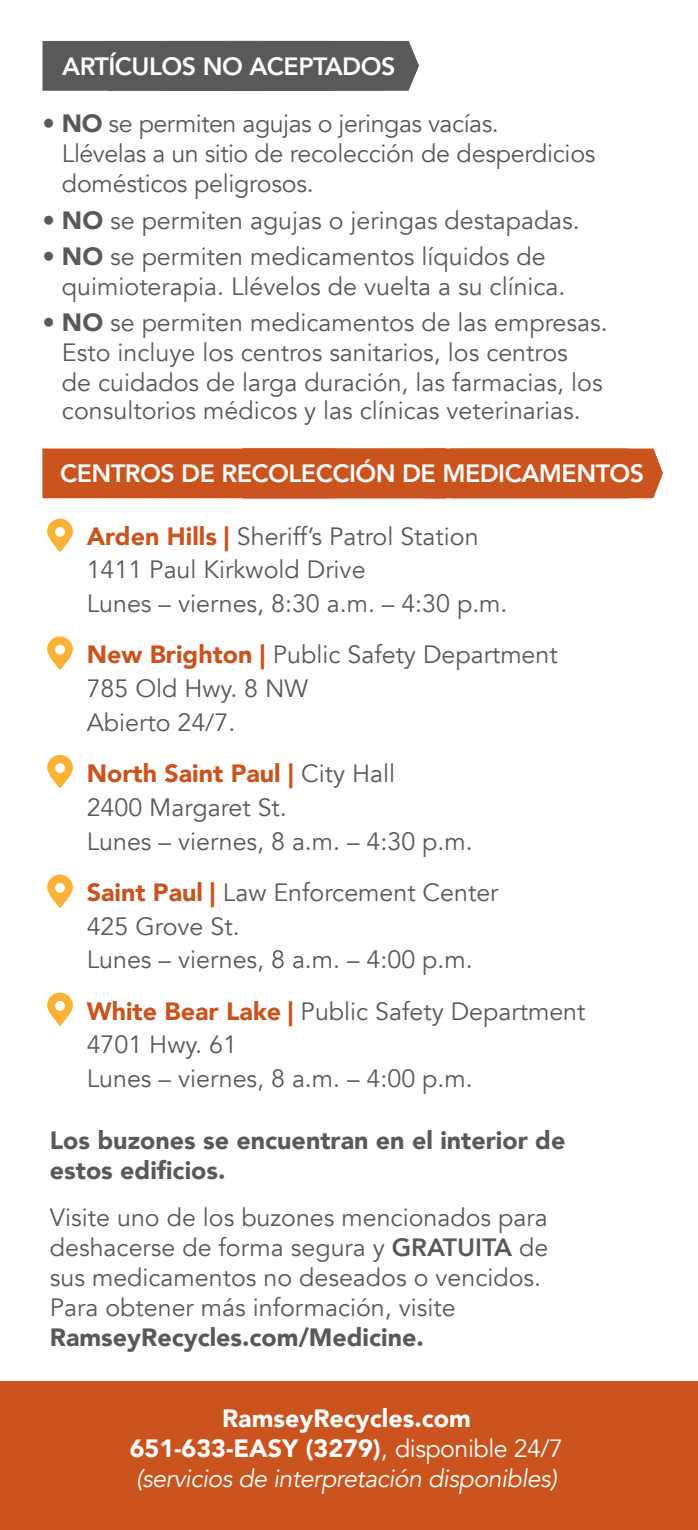
<style>
.page{position:relative;width:698px;height:1530px;background:#fff}
.page>*{position:absolute;margin:0;border:0;box-sizing:border-box;transform-origin:0 0}
.Paragraph_Style_1{font:25px/30px "Avenir";color:#58595b}
.t1{font:800 25px "Avenir";letter-spacing:-.02em;color:#fff}
.t2{font:900 25px/30px "Avenir";color:#58595b}
.t3{font:900 25px "Avenir";color:#fff}
.t4{font:italic 25px "Avenir";letter-spacing:-.02em;color:#fff}
.t5{font:900 25px "Avenir";color:#cb531e}
.s1{font-weight:900}
.s2{font-weight:900;color:#cb531e}
.s3{font-weight:400;color:#58595b}
.s4{font-weight:800}
.s5{font-weight:400}
</style>
<div class="page">
<div style="left:0;top:1382px;width:698px;height:148px;background:#cb531e"></div>
<div style="left:42px;top:41px;width:377px;height:50px;background:#58595b"></div>
<div style="left:42px;top:449px;width:621px;height:49px;background:#cb531e"></div>
<svg style="left:47px;top:519px;width:26px;height:33px"></svg>
<div style="left:56px;top:528px;width:8px;height:8px;background:#fff;border-radius:50%"></div>
<div style="left:55px;top:527px;width:10px;height:10px;border:2px solid #fff;border-radius:50%"></div>
<svg style="left:47px;top:636px;width:26px;height:34px"></svg>
<div style="left:56px;top:646px;width:8px;height:7px;background:#fff;border-radius:50%"></div>
<div style="left:55px;top:645px;width:10px;height:10px;border:2px solid #fff;border-radius:50%"></div>
<svg style="left:47px;top:755px;width:26px;height:33px"></svg>
<div style="left:56px;top:764px;width:8px;height:8px;background:#fff;border-radius:50%"></div>
<div style="left:55px;top:763px;width:10px;height:10px;border:2px solid #fff;border-radius:50%"></div>
<svg style="left:47px;top:875px;width:26px;height:33px"></svg>
<div style="left:56px;top:884px;width:8px;height:8px;background:#fff;border-radius:50%"></div>
<div style="left:55px;top:883px;width:10px;height:10px;border:2px solid #fff;border-radius:50%"></div>
<svg style="left:47px;top:993px;width:26px;height:33px"></svg>
<div style="left:56px;top:1002px;width:8px;height:8px;background:#fff;border-radius:50%"></div>
<div style="left:55px;top:1001px;width:10px;height:10px;border:2px solid #fff;border-radius:50%"></div>
<p class="t1" style="left:62px;top:47px;width:334px">ARTÍCULOS NO ACEPTADOS</p>
<p class="Paragraph_Style_1" style="left:62px;top:109px;width:535px;text-indent:-19px">• <span class="s1">NO</span> se permiten agujas o jeringas vacías.<br>Llévelas a un sitio de recolección de desperdicios domésticos peligrosos.</p>
<p class="Paragraph_Style_1" style="left:42px;top:205px;width:538px">• <span class="s1">NO</span> se permiten agujas o jeringas destapadas.</p>
<p class="Paragraph_Style_1" style="left:62px;top:242px;width:505px;text-indent:-19px">• <span class="s1">NO</span> se permiten medicamentos líquidos de quimioterapia. Llévelos de vuelta a su clínica.</p>
<p class="Paragraph_Style_1" style="left:62px;top:308px;width:547px;text-indent:-19px">• <span class="s1">NO</span> se permiten medicamentos de las empresas.<br>Esto incluye los centros sanitarios, los centros<br>de cuidados de larga duración, las farmacias, los</p>
<p class="Paragraph_Style_1" style="left:62px;top:395px;width:520px">consultorios médicos y las clínicas veterinarias.</p>
<p class="t1" style="left:60px;top:454px;width:585px">CENTROS DE RECOLECCIÓN DE MEDICAMENTOS</p>
<p class="Paragraph_Style_1" style="left:87px;top:522px;width:393px"><span class="s2">Arden Hills |</span> Sheriff’s Patrol Station</p>
<p class="Paragraph_Style_1" style="left:87px;top:555px;width:280px">1411 Paul Kirkwold Drive</p>
<p class="Paragraph_Style_1" style="left:87px;top:589px;width:422px">Lunes – viernes, 8:30 a.m. – 4:30 p.m.</p>
<p class="Paragraph_Style_1" style="left:87px;top:640px;width:472px"><span class="s2">New Brighton |</span> Public Safety Department</p>
<p class="Paragraph_Style_1" style="left:87px;top:674px;width:223px">785 Old Hwy. 8 NW</p>
<p class="Paragraph_Style_1" style="left:87px;top:708px;width:150px">Abierto 24/7.</p>
<p class="t5" style="left:87px;top:752px;width:310px">North Saint Paul | <span class="s3">City Hall</span></p>
<p class="Paragraph_Style_1" style="left:87px;top:793px;width:202px">2400 Margaret St.</p>
<p class="Paragraph_Style_1" style="left:87px;top:827px;width:387px">Lunes – viernes, 8 a.m. – 4:30 p.m.</p>
<p class="Paragraph_Style_1" style="left:87px;top:878px;width:413px"><span class="s2">Saint Paul |</span> Law Enforcement Center</p>
<p class="Paragraph_Style_1" style="left:87px;top:912px;width:154px">425 Grove St.</p>
<p class="Paragraph_Style_1" style="left:87px;top:945px;width:387px">Lunes – viernes, 8 a.m. – 4:00 p.m.</p>
<p class="Paragraph_Style_1" style="left:87px;top:997px;width:500px"><span class="s2">White Bear Lake |</span> Public Safety Department</p>
<p class="Paragraph_Style_1" style="left:87px;top:1030px;width:152px">4701 Hwy. 61</p>
<p class="Paragraph_Style_1" style="left:87px;top:1064px;width:387px">Lunes – viernes, 8 a.m. – 4:00 p.m.</p>
<p class="t2" style="left:50px;top:1124px;width:517px">Los buzones se encuentran en el interior de estos edificios.</p>
<p class="Paragraph_Style_1" style="left:50px;top:1203px;width:500px">Visite uno de los buzones mencionados para deshacerse de forma segura y <span class="s4">GRATUITA</span> de sus medicamentos no deseados o vencidos.<br>Para obtener más información, visite <span class="s1">RamseyRecycles.com/Medicine.</span></p>
<p class="t3" style="left:222px;top:1397px;width:250px">RamseyRecycles.com</p>
<p class="t3" style="left:130px;top:1427px;width:435px">651-633-EASY (3279)<span class="s5">, disponible 24/7</span></p>
<p class="t4" style="left:136px;top:1464px;width:422px">(servicios de interpretación disponibles)</p>
</div>
